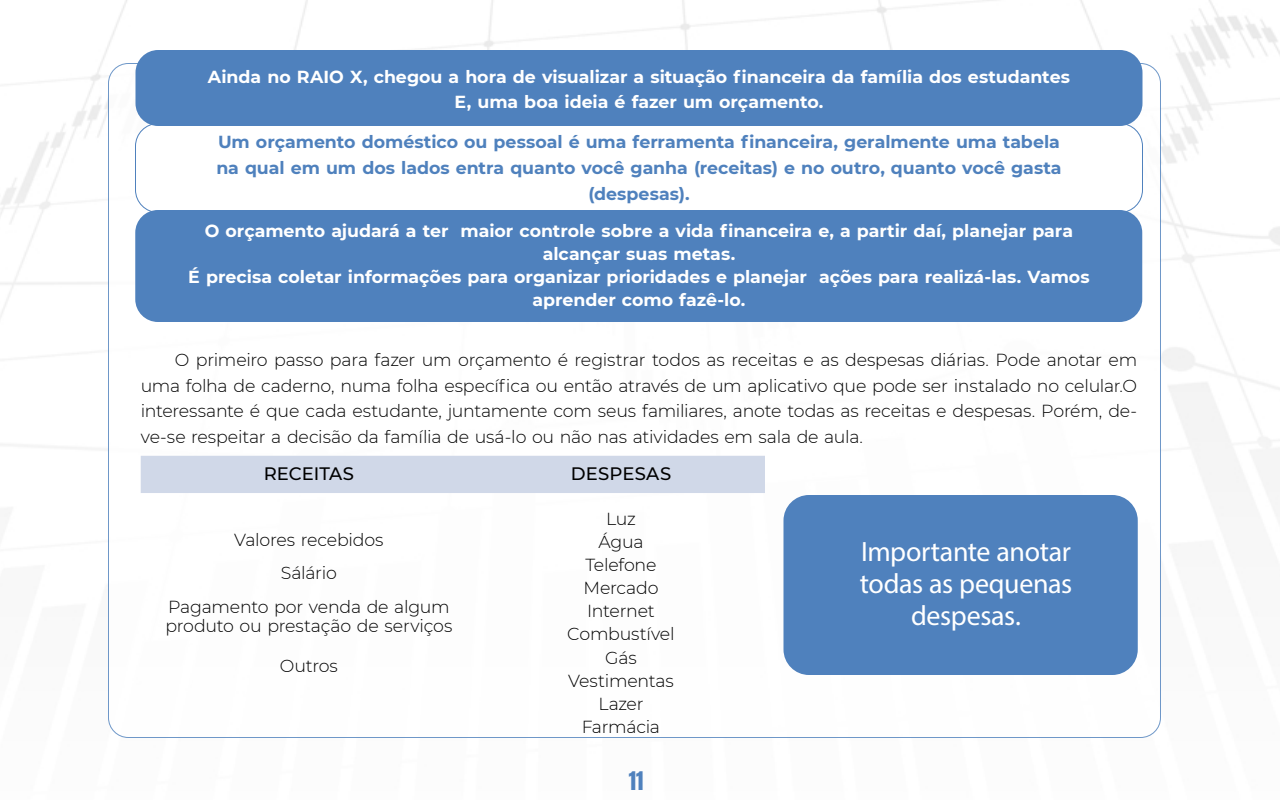
<style>
.page{position:relative;width:1280px;height:800px;background:#fff}
.page>*{position:absolute;margin:0;border:0;box-sizing:border-box;transform-origin:0 0}
.t1{font:28px/32px "Myriad Pro";letter-spacing:-.015em;color:#fff;text-align:center}
.t2{font:21.8px "Anton";color:#4f81bd}
.t3{font:500 18px "Montserrat";letter-spacing:.01em;color:#000}
.t4{font:300 17.4px/23.2px "Montserrat";letter-spacing:-.01em;color:#000;text-align:center}
.t5{font:700 17.4px/23px "Montserrat";letter-spacing:-.005em;color:#fff;text-align:center}
.t6{font:700 17.4px/25.8px "Montserrat";letter-spacing:-.005em;color:#4f81bd;text-align:center}
</style>
<div class="page">
<img style="left:0;top:0;width:1280px;height:738px">
<div style="left:108px;top:64px;width:1052px;height:674px;background:#fff;border-radius:20px"></div>
<div style="left:135px;top:210px;width:1007px;height:112px;background:#4f81bd;border-radius:23px"></div>
<div style="left:136px;top:50px;width:1007px;height:76px;background:#4f81bd;border-radius:23px"></div>
<div style="left:141px;top:456px;width:624px;height:37px;background:#d0d8e8"></div>
<div style="left:783px;top:495px;width:355px;height:180px;background:#4f81bd;border-radius:26px"></div>
<p class="t5" style="left:208px;top:63px;width:864px;line-height:25.2px">Ainda no RAIO X, chegou a hora de visualizar a situação financeira da família dos estudantes<br>E, uma boa ideia é fazer um orçamento.</p>
<p class="t6" style="left:216px;top:128px;width:847px">Um orçamento doméstico ou pessoal é uma ferramenta financeira, geralmente uma tabela na qual em um dos lados entra quanto você ganha (receitas) e no outro, quanto você gasta (despesas).</p>
<p class="t5" style="left:188px;top:218px;width:903px">O orçamento ajudará a ter maior controle sobre a vida financeira e, a partir daí, planejar para alcançar suas metas.<br>É precisa coletar informações para organizar prioridades e planejar ações para realizá-las. Vamos aprender como fazê-lo.</p>
<p class="t4" style="left:141px;top:346px;width:998px;line-height:25.8px;text-align:justify;text-indent:34px">O primeiro passo para fazer um orçamento é registrar todos as receitas e as despesas diárias. Pode anotar em uma folha de caderno, numa folha específica ou então através de um aplicativo que pode ser instalado no celular.O interessante é que cada estudante, juntamente com seus familiares, anote todas as receitas e despesas. Porém, de&shy;ve-se respeitar a decisão da família de usá-lo ou não nas atividades em sala de aula.</p>
<p class="t3" style="left:264px;top:461px;width:92px">RECEITAS</p>
<p class="t3" style="left:571px;top:461px;width:102px">DESPESAS</p>
<p class="t4" style="left:168px;top:523px;width:283px;line-height:33.2px">Valores recebidos<br>Sálário<br>Pagamento por venda de algum</p>
<p class="t4" style="left:165px;top:613px;width:289px">produto ou prestação de serviços</p>
<p class="t4" style="left:280px;top:653px;width:59px">Outros</p>
<p class="t4" style="left:567px;top:506px;width:109px">Luz<br>Água<br>Telefone<br>Mercado<br>Internet<br>Combustível<br>Gás<br>Vestimentas<br>Lazer<br>Farmácia</p>
<p class="t2" style="left:629px;top:770px;width:16px">11</p>
<h1 class="t1" style="left:860px;top:535px;width:214px">Importante anotar todas as pequenas despesas.</h1>
</div>
